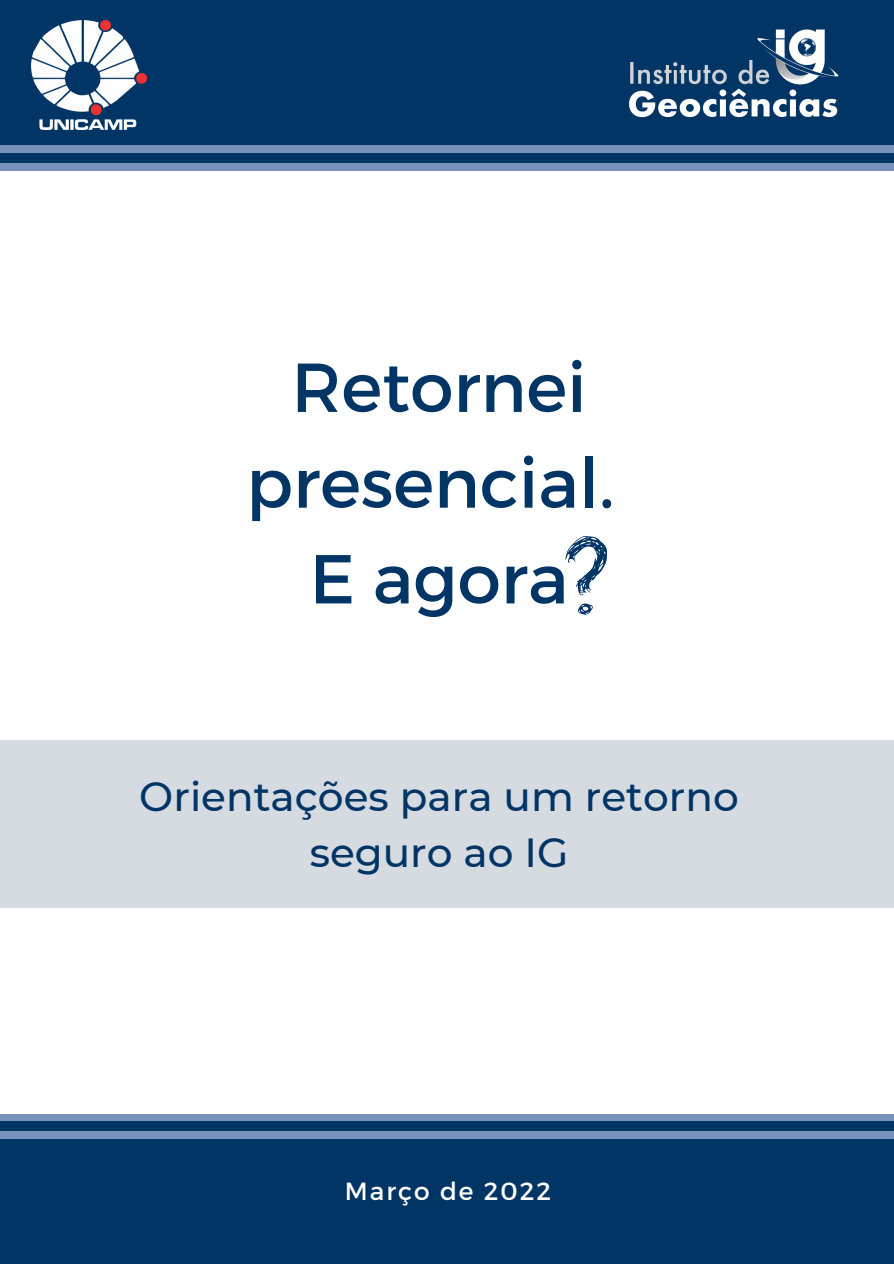
<style>
.page{position:relative;width:894px;height:1264px;background:#fff}
.page>*{position:absolute;margin:0;border:0;box-sizing:border-box;transform-origin:0 0}
.t1{font:69px/95.7px "Montserrat";color:#013566;text-align:center}
.t2{font:500 40.5px/56.2px "Montserrat";color:#013566;text-align:center}
.t3{font:24.9px "Montserrat";letter-spacing:.08em;color:#fff}
</style>
<div class="page">
<div style="left:0;top:0;width:893px;height:1263px;background:#013566"></div>
<div style="left:0;top:163px;width:893px;height:7px;background:#7792bb"></div>
<div style="left:0;top:146px;width:893px;height:7px;background:#7792bb"></div>
<div style="left:0;top:1130px;width:893px;height:8px;background:#7792bb"></div>
<div style="left:0;top:1113px;width:893px;height:8px;background:#7792bb"></div>
<img style="left:32px;top:21px;width:115px;height:109px">
<img style="left:629px;top:29px;width:210px;height:89px">
<div style="left:0;top:171px;width:893px;height:942px;background:#fff"></div>
<svg style="left:565px;top:536px;width:42px;height:78px"></svg>
<div style="left:0;top:740px;width:893px;height:167px;background:#d5dbe1"></div>
<p class="t1" style="left:246px;top:336px;width:370px">Retornei presencial.</p>
<p class="t1" style="left:309px;top:527px;width:260px">E agora</p>
<p class="t2" style="left:139px;top:767px;width:601px">Orientações para um retorno seguro ao IG</p>
<p class="t3" style="left:345px;top:1174px;width:207px">Março de 2022</p>
</div>
